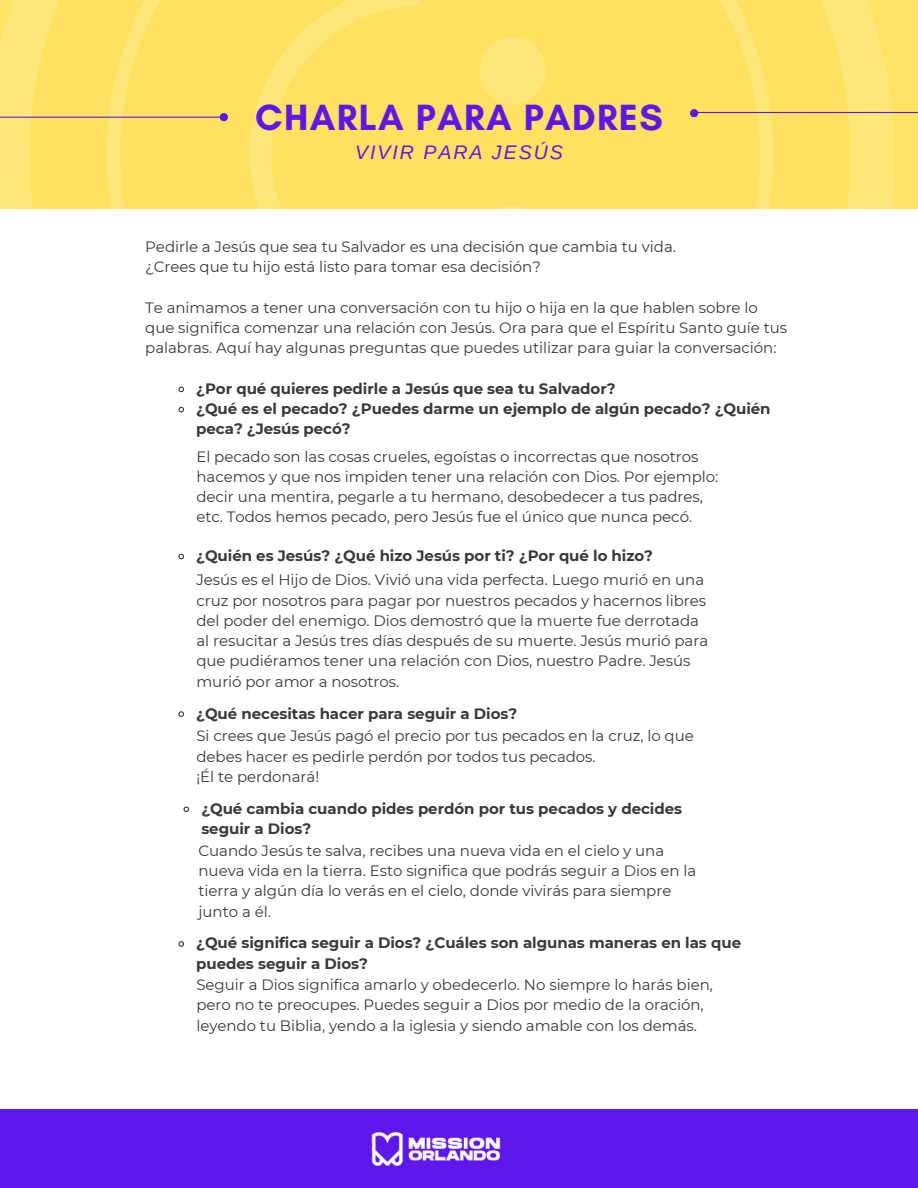
<style>
.page{position:relative;width:918px;height:1188px;background:#fff}
.page>*{position:absolute;margin:0;border:0;box-sizing:border-box;transform-origin:0 0}
.t1{font:700 37.2px "Glacial Indifference";letter-spacing:.035em;color:#5e17eb}
.t2{font:italic 19.65px "Arimo";letter-spacing:.1em;color:#5e17eb}
.t3{font:15px/20.2px "Montserrat";letter-spacing:-.005em;color:#393939}
.t4{font:700 15px/20.2px "Montserrat";letter-spacing:-.005em;color:#393939}
</style>
<div class="page">
<div style="left:0;top:0;width:918px;height:208px;background:#ffe365"></div>
<svg style="left:0;top:0;width:894px;height:208px;fill:#ffe678"></svg>
<svg style="left:30px;top:0;width:820px;height:208px"></svg>
<svg style="left:107px;top:0;width:666px;height:208px"></svg>
<svg style="left:250px;top:0;width:296px;height:208px"></svg>
<hr style="left:0;top:117px;width:224px;height:1px;background:#5e17eb">
<svg style="left:220px;top:113px;width:8px;height:8px"></svg>
<hr style="left:694px;top:112px;width:224px;height:1px;background:#5e17eb">
<svg style="left:690px;top:109px;width:8px;height:8px"></svg>
<div style="left:0;top:1109px;width:918px;height:79px;background:#5e17eb"></div>
<img style="left:371px;top:1132px;width:130px;height:34px">
<svg style="left:178px;top:386px;width:7px;height:7px"></svg>
<svg style="left:178px;top:406px;width:7px;height:7px"></svg>
<svg style="left:178px;top:553px;width:7px;height:7px"></svg>
<svg style="left:178px;top:711px;width:6px;height:6px"></svg>
<svg style="left:183px;top:806px;width:7px;height:7px"></svg>
<svg style="left:178px;top:941px;width:6px;height:6px"></svg>
<h1 class="t1" style="left:255px;top:94px;width:409px">CHARLA PARA PADRES</h1>
<h2 class="t2" style="left:355px;top:139px;width:209px">VIVIR PARA JESÚS</h2>
<p class="t3" style="left:145px;top:236px;width:532px">Pedirle a Jesús que sea tu Salvador es una decisión que cambia tu vida. ¿Crees que tu hijo está listo para tomar esa decisión?</p>
<p class="t3" style="left:145px;top:297px;width:643px">Te animamos a tener una conversación con tu hijo o hija en la que hablen sobre lo que significa comenzar una relación con Jesús. Ora para que el Espíritu Santo guíe tus palabras. Aquí hay algunas preguntas que puedes utilizar para guiar la conversación:</p>
<p class="t4" style="left:196px;top:378px;width:576px">¿Por qué quieres pedirle a Jesús que sea tu Salvador?<br>¿Qué es el pecado? ¿Puedes darme un ejemplo de algún pecado? ¿Quién peca? ¿Jesús pecó?</p>
<p class="t3" style="left:196px;top:446px;width:524px">El pecado son las cosas crueles, egoístas o incorrectas que nosotros hacemos y que nos impiden tener una relación con Dios. Por ejemplo: decir una mentira, pegarle a tu hermano, desobedecer a tus padres, etc. Todos hemos pecado, pero Jesús fue el único que nunca pecó.</p>
<p class="t4" style="left:196px;top:545px;width:458px">¿Quién es Jesús? ¿Qué hizo Jesús por ti? ¿Por qué lo hizo?</p>
<p class="t3" style="left:196px;top:569px;width:513px">Jesús es el Hijo de Dios. Vivió una vida perfecta. Luego murió en una cruz por nosotros para pagar por nuestros pecados y hacernos libres del poder del enemigo. Dios demostró que la muerte fue derrotada al resucitar a Jesús tres días después de su muerte. Jesús murió para que pudiéramos tener una relación con Dios, nuestro Padre. Jesús murió por amor a nosotros.</p>
<p class="t4" style="left:196px;top:702px;width:322px">¿Qué necesitas hacer para seguir a Dios?</p>
<p class="t3" style="left:196px;top:725px;width:499px">Si crees que Jesús pagó el precio por tus pecados en la cruz, lo que debes hacer es pedirle perdón por todos tus pecados.<br>¡Él te perdonará!</p>
<p class="t4" style="left:201px;top:798px;width:482px">¿Qué cambia cuando pides perdón por tus pecados y decides seguir a Dios?</p>
<p class="t3" style="left:199px;top:840px;width:499px">Cuando Jesús te salva, recibes una nueva vida en el cielo y una nueva vida en la tierra. Esto significa que podrás seguir a Dios en la tierra y algún día lo verás en el cielo, donde vivirás para siempre junto a él.</p>
<p class="t4" style="left:196px;top:932px;width:546px">¿Qué significa seguir a Dios? ¿Cuáles son algunas maneras en las que puedes seguir a Dios?</p>
<p class="t3" style="left:196px;top:974px;width:518px">Seguir a Dios significa amarlo y obedecerlo. No siempre lo harás bien, pero no te preocupes. Puedes seguir a Dios por medio de la oración, leyendo tu Biblia, yendo a la iglesia y siendo amable con los demás.</p>
</div>
